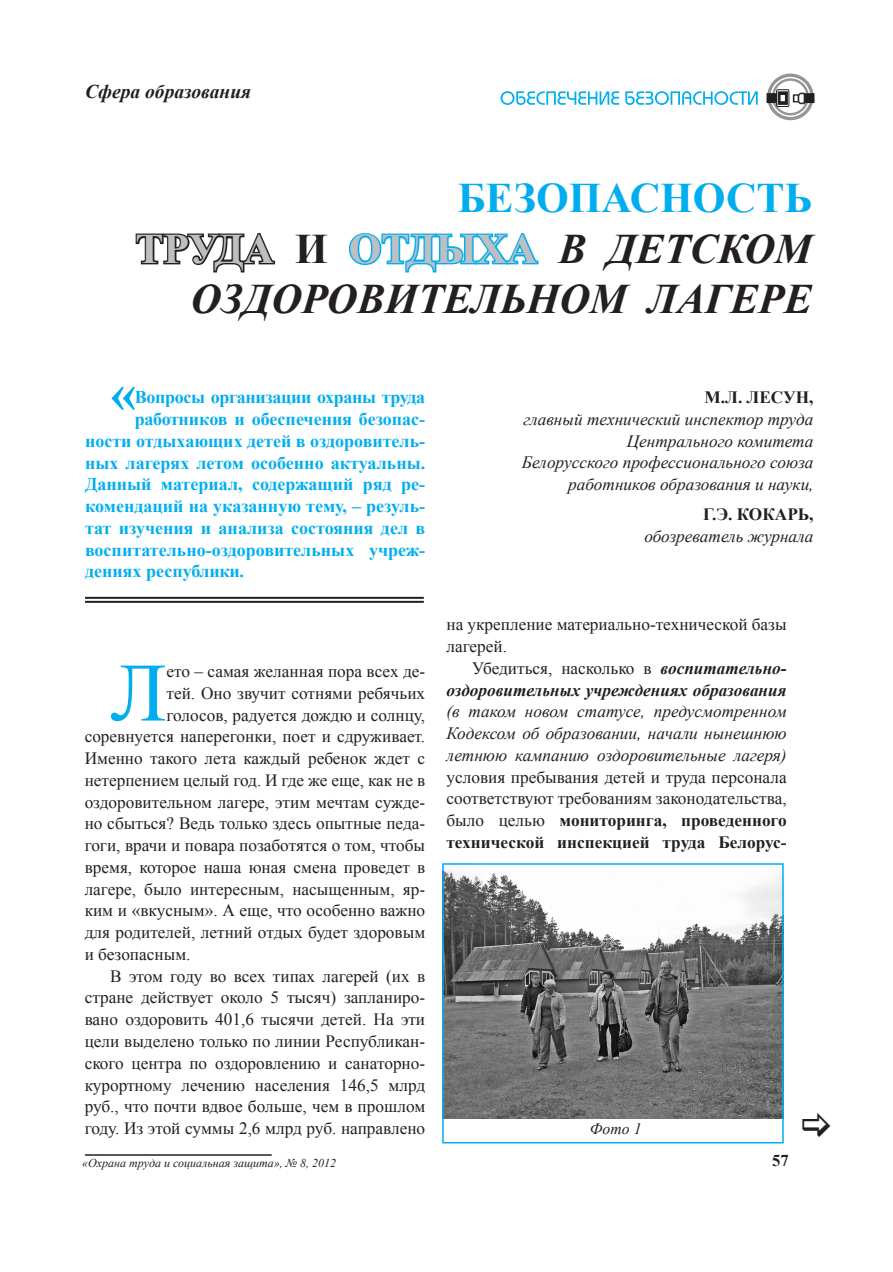
<style>
.page{position:relative;width:893px;height:1272px;background:#fff}
.page>*{position:absolute;margin:0;border:0;box-sizing:border-box;transform-origin:0 0}
.Основной_текст{font:82.95px "Times New Roman";color:#00aeef}
.Врезка{font:700 50.85px "Times New Roman";color:#00aeef}
.Заголовок{font:italic 700 42px/50.4px "Times New Roman";color:#231f20;text-align:right}
.Заголовок-2{font:700 42px "Times New Roman";color:#00aeef}
.Рубрика{font:italic 700 19.5px "Times New Roman";letter-spacing:-.055em;color:#231f20}
.Врезка-2{font:700 18px "Times New Roman";color:#00aeef}
.Основной_текст-2{font:17.25px/21.8px "Times New Roman";color:#231f20;text-align:justify}
.подпись{font:italic 17.25px/21.8px "Times New Roman";color:#231f20;text-align:right}
.подпись-2{font:700 17.25px "Times New Roman";color:#231f20}
.Раздел{font:700 16.5px "Times New Roman";color:#231f20}
.Основной_текст-3{font:italic 15.75px "Times New Roman";color:#231f20}
.t1{font:italic 12px "Times New Roman";color:#231f20}
.s1{font-style:normal;color:#bebfc2}
.s2{font-style:normal}
.s3{font-weight:700;font-style:italic}
.s4{font-style:italic}
.s5{font-weight:700}
</style>
<div class="page">
<hr style="left:85px;top:1154px;width:187px;height:1px;background:#231f20">
<svg style="left:135px;top:233px;width:141px;height:40px"></svg>
<svg style="left:348px;top:233px;width:191px;height:40px"></svg>
<hr style="left:85px;top:597px;width:339px;height:2px;background:#231f20">
<hr style="left:85px;top:601px;width:339px;height:2px;background:#231f20">
<img style="left:443px;top:862px;width:338px;height:256px">
<div style="left:442px;top:863px;width:342px;height:280px;border:2px solid #00aeef"></div>
<div style="left:767px;top:74px;width:47px;height:46px;border:7px solid #939598;border-radius:50%"></div>
<div style="left:770px;top:77px;width:40px;height:40px;border:2px solid #fff;border-radius:50%"></div>
<div style="left:767px;top:93px;width:10px;height:10px;background:#231f20;border:1px solid #231f20"></div>
<div style="left:804px;top:94px;width:10px;height:8px;background:#231f20"></div>
<div style="left:804px;top:93px;width:10px;height:10px;border:1px solid #231f20"></div>
<svg style="left:776px;top:89px;width:28px;height:18px"></svg>
<svg style="left:501px;top:91px;width:257px;height:14px"></svg>
<p class="Рубрика" style="left:85px;top:78px;width:168px">Сфера образования</p>
<p class="Заголовок-2" style="left:458px;top:169px;width:356px">Безопасность</p>
<p class="Заголовок" style="left:136px;top:222px;width:678px"><span class="s1">труда</span> <span class="s2">и</span> <span class="s1">отдыха</span> в детском оздоровительном лагере</p>
<p class="Врезка" style="left:111px;top:358px;width:27px">«</p>
<p class="Врезка-2" style="left:135px;top:385px;width:292px">Вопросы организации охраны труда</p>
<p class="Врезка-2" style="left:135px;top:406px;width:292px">работников и обеспечения безопас-</p>
<p class="Врезка-2" style="left:85px;top:428px;width:342px">ности отдыхающих детей в оздоровитель-</p>
<p class="Врезка-2" style="left:85px;top:450px;width:342px">ных лагерях летом особенно актуальны.</p>
<p class="Врезка-2" style="left:85px;top:472px;width:342px">Данный материал, содержащий ряд ре-</p>
<p class="Врезка-2" style="left:85px;top:493px;width:342px">комендаций на указанную тему, – резуль-</p>
<p class="Врезка-2" style="left:85px;top:515px;width:342px">тат изучения и анализа состояния дел в</p>
<p class="Врезка-2" style="left:85px;top:537px;width:342px">воспитательно-оздоровительных учреж-</p>
<p class="Врезка-2" style="left:85px;top:559px;width:160px">дениях республики.</p>
<p class="Основной_текст" style="left:110px;top:637px;width:58px">Л</p>
<p class="Основной_текст-2" style="left:166px;top:660px;width:260px">ето – самая желанная пора всех де-</p>
<p class="Основной_текст-2" style="left:166px;top:682px;width:260px">тей. Оно звучит сотнями ребячьих</p>
<p class="Основной_текст-2" style="left:166px;top:703px;width:260px">голосов, радуется дождю и солнцу,</p>
<p class="Основной_текст-2" style="left:85px;top:725px;width:342px">соревнуется наперегонки, поет и сдруживает.</p>
<p class="Основной_текст-2" style="left:85px;top:747px;width:342px">Именно такого лета каждый ребенок ждет с</p>
<p class="Основной_текст-2" style="left:85px;top:769px;width:342px">нетерпением целый год. И где же еще, как не в</p>
<p class="Основной_текст-2" style="left:85px;top:790px;width:342px">оздоровительном лагере, этим мечтам сужде-</p>
<p class="Основной_текст-2" style="left:85px;top:812px;width:342px">но сбыться? Ведь только здесь опытные педа-</p>
<p class="Основной_текст-2" style="left:85px;top:834px;width:342px">гоги, врачи и повара позаботятся о том, чтобы</p>
<p class="Основной_текст-2" style="left:85px;top:856px;width:342px">время, которое наша юная смена проведет в</p>
<p class="Основной_текст-2" style="left:85px;top:877px;width:342px">лагере, было интересным, насыщенным, яр-</p>
<p class="Основной_текст-2" style="left:85px;top:899px;width:342px">ким и «вкусным». А еще, что особенно важно</p>
<p class="Основной_текст-2" style="left:85px;top:921px;width:342px">для родителей, летний отдых будет здоровым</p>
<p class="Основной_текст-2" style="left:85px;top:943px;width:107px">и безопасным.</p>
<p class="Основной_текст-2" style="left:85px;top:964px;width:342px;text-indent:26px">В этом году во всех типах лагерей (их в стране действует около 5 тысяч) запланиро&shy;вано оздоровить 401,6 тысячи детей. На эти цели выделено только по линии Республикан&shy;ского центра по оздоровлению и санаторно&shy;курортному лечению населения 146,5 млрд руб., что почти вдвое больше, чем в прошлом году. Из этой суммы 2,6 млрд руб. направлено</p>
<p class="подпись-2" style="left:704px;top:385px;width:111px">М.Л. Лесун,</p>
<p class="подпись" style="left:524px;top:408px;width:291px">главный технический инспектор труда<br>Центрального комитета</p>
<p class="подпись" style="left:522px;top:451px;width:293px">Белорусского профессионального союза работников образования и науки,</p>
<p class="подпись-2" style="left:703px;top:502px;width:112px">Г.Э. Кокарь,</p>
<p class="подпись" style="left:644px;top:525px;width:171px">обозреватель журнала</p>
<p class="Основной_текст-2" style="left:446px;top:613px;width:342px">на укрепление материально-технической базы лагерей.</p>
<p class="Основной_текст-2" style="left:446px;top:657px;width:342px;text-indent:26px">Убедиться, насколько в <span class="s3">воспит ательно&shy;оздоровительных учреждениях образования </span><span class="s4">(в таком новом статусе, предусмотренном Кодексом об образовании, начали нынешнюю летнюю кампанию оздоровительные лагеря) </span>условия пребывания детей и труда персонала соответствуют требованиям законодательства, было целью <span class="s5">мониторинга, проведенного технической инспекцией труда Белорус-</span></p>
<p class="Основной_текст-3" style="left:590px;top:1118px;width:53px">Фото 1</p>
<p class="t1" style="left:82px;top:1155px;width:255px">«Охрана труда и социальная защита», № 8, 2012</p>
<p class="Раздел" style="left:772px;top:1149px;width:18px">57</p>
</div>
